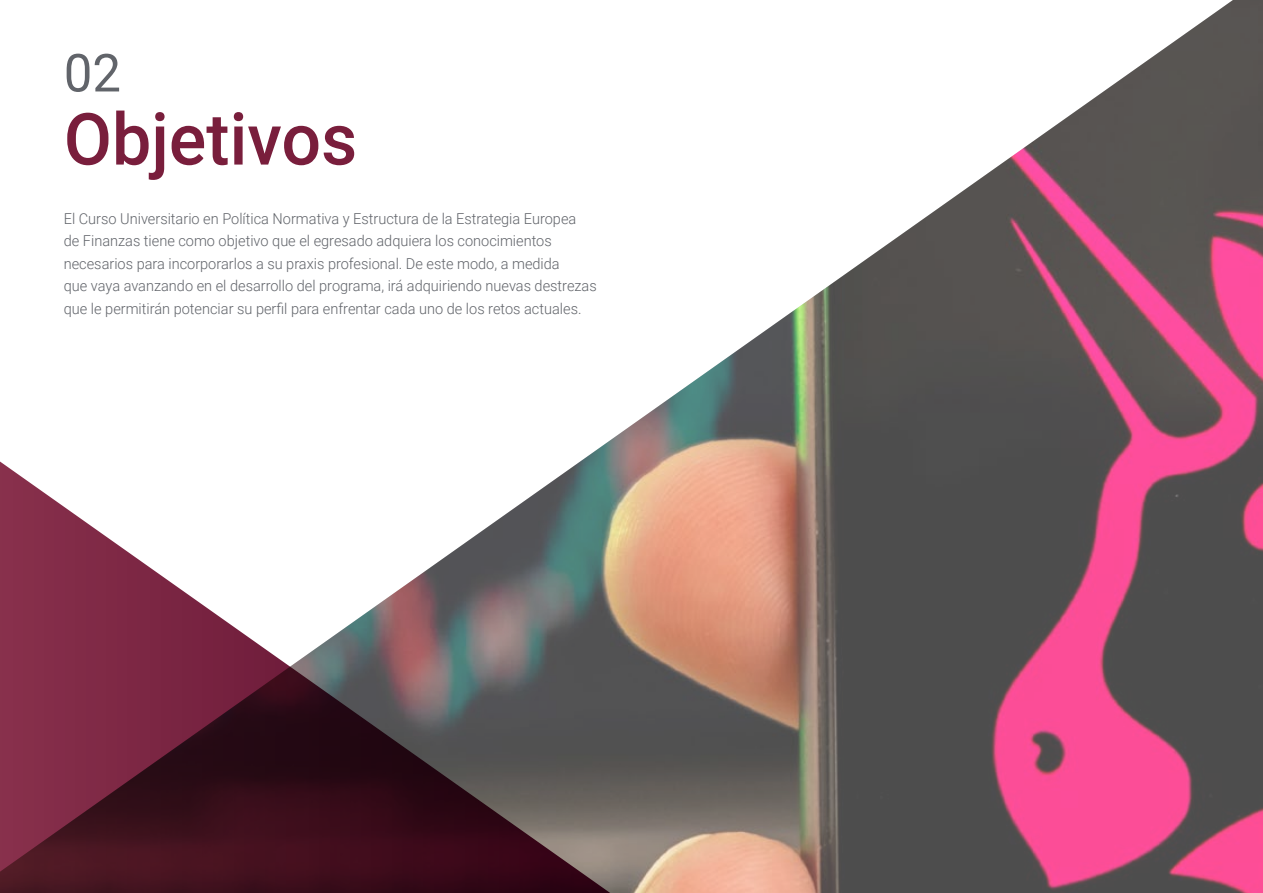
<style>
.page{position:relative;width:1263px;height:893px;background:#fff}
.page>*{position:absolute;margin:0;border:0;box-sizing:border-box;transform-origin:0 0}
.t1{font:500 72px "Roboto";color:#791e3c}
.t2{font:52.5px "Roboto";color:#61646a}
.t3{font:300 15px/22.5px "Roboto";color:#61646a}
</style>
<div class="page">
<img style="left:602px;top:0;width:661px;height:893px">
<svg style="left:0;top:446px;width:640px;height:447px"></svg>
<h2 class="t2" style="left:64px;top:36px;width:59px">02</h2>
<h1 class="t1" style="left:64px;top:89px;width:295px">Objetivos</h1>
<p class="t3" style="left:64px;top:207px;width:534px">El Curso Universitario en Política Normativa y Estructura de la Estrategia Europea<br>de Finanzas tiene como objetivo que el egresado adquiera los conocimientos necesarios para incorporarlos a su praxis profesional. De este modo, a medida<br>que vaya avanzando en el desarrollo del programa, irá adquiriendo nuevas destrezas que le permitirán potenciar su perfil para enfrentar cada uno de los retos actuales.</p>
</div>
